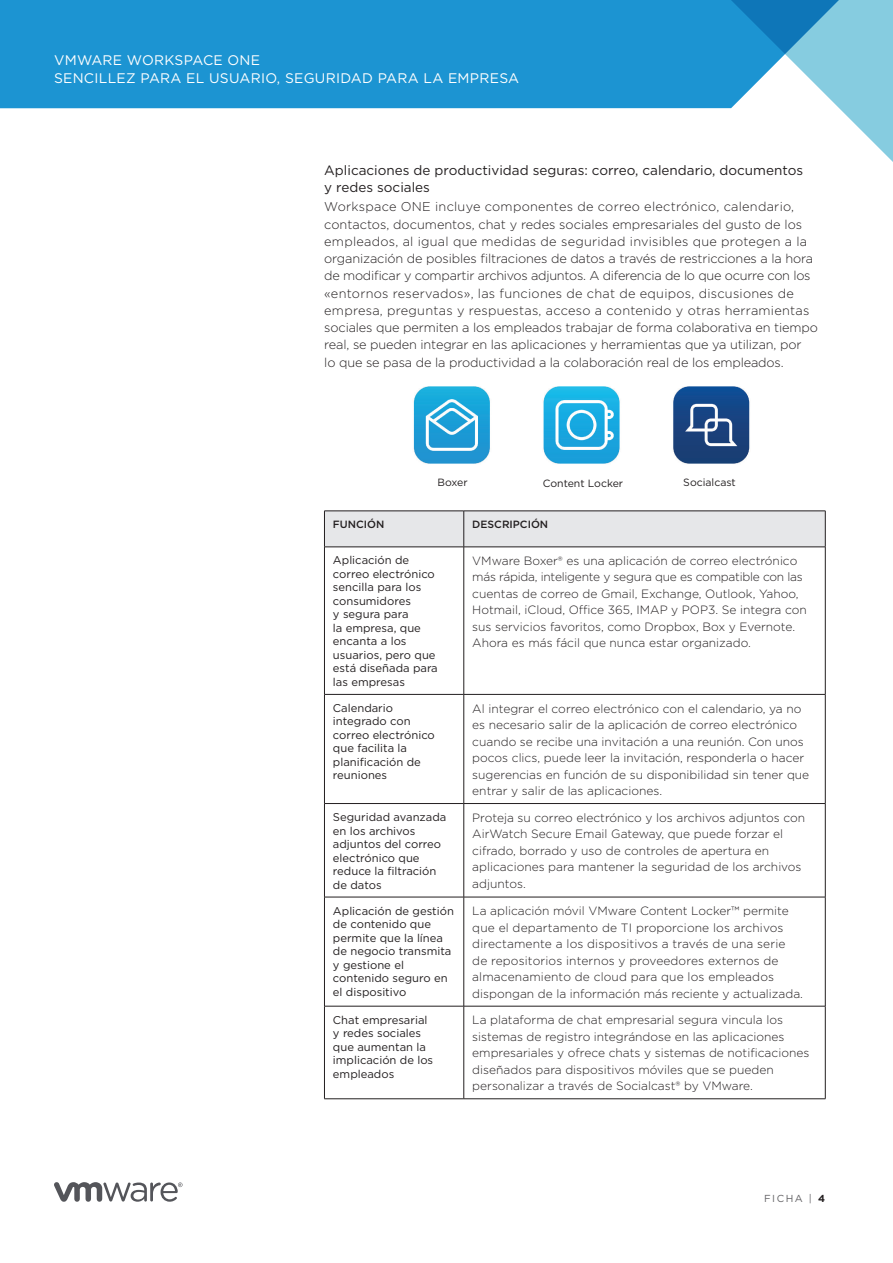
<style>
.page{position:relative;width:893px;height:1263px;background:#fff}
.page>*{position:absolute;margin:0;border:0;box-sizing:border-box;transform-origin:0 0}
.FOLIO-WHITE{font:13.8px/17.2px "Gotham";letter-spacing:.02em;color:#fff}
._4a__SUBHEAD-2-BLK{font:13.5px/17.2px "Gotham";color:#231f20}
._3a__BODY_TEXT{font:300 12.75px/17.2px "Gotham";letter-spacing:-.01em;color:#231f20}
._6c__TABLE_BODY{font:300 12px/16.5px "Gotham";color:#231f20}
._6b__TABLE_SUBHEAD{font:11.25px/13.5px "Gotham";color:#231f20}
._7a__CAPTION_BODY{font:10.5px "Gotham";color:#231f20}
._6a__TABLE_HEAD{font:500 10.5px "Gotham";color:#231f20}
.FOLIO-BOTTOM-GRAY{font:10.2px "Gotham";letter-spacing:.15em;color:#636265}
.s1{font-weight:700;color:#231f20}
</style>
<div class="page">
<svg style="left:54px;top:1182px;width:129px;height:20px"></svg>
<div style="left:0;top:0;width:718px;height:108px;background:#1c94d2"></div>
<svg style="left:718px;top:0;width:175px;height:162px"></svg>
<div style="left:325px;top:512px;width:500px;height:35px;background:#e6e7e9"></div>
<hr style="left:324px;top:511px;width:140px;height:1px;background:#231f20">
<hr style="left:324px;top:511px;width:1px;height:36px;background:#231f20">
<hr style="left:464px;top:511px;width:361px;height:1px;background:#231f20">
<hr style="left:463px;top:511px;width:1px;height:36px;background:#231f20">
<hr style="left:825px;top:511px;width:1px;height:36px;background:#231f20">
<hr style="left:324px;top:547px;width:140px;height:1px;background:#231f20">
<hr style="left:324px;top:547px;width:1px;height:147px;background:#231f20">
<hr style="left:464px;top:547px;width:361px;height:1px;background:#231f20">
<hr style="left:463px;top:547px;width:1px;height:147px;background:#231f20">
<hr style="left:825px;top:547px;width:1px;height:147px;background:#231f20">
<hr style="left:324px;top:694px;width:140px;height:1px;background:#231f20">
<hr style="left:324px;top:695px;width:1px;height:108px;background:#231f20">
<hr style="left:464px;top:694px;width:361px;height:1px;background:#231f20">
<hr style="left:463px;top:695px;width:1px;height:108px;background:#231f20">
<hr style="left:825px;top:695px;width:1px;height:108px;background:#231f20">
<hr style="left:324px;top:803px;width:140px;height:1px;background:#231f20">
<hr style="left:324px;top:804px;width:1px;height:93px;background:#231f20">
<hr style="left:464px;top:803px;width:361px;height:1px;background:#231f20">
<hr style="left:463px;top:804px;width:1px;height:93px;background:#231f20">
<hr style="left:825px;top:804px;width:1px;height:93px;background:#231f20">
<hr style="left:324px;top:897px;width:140px;height:1px;background:#231f20">
<hr style="left:324px;top:897px;width:1px;height:109px;background:#231f20">
<hr style="left:464px;top:897px;width:361px;height:1px;background:#231f20">
<hr style="left:463px;top:897px;width:1px;height:109px;background:#231f20">
<hr style="left:825px;top:897px;width:1px;height:109px;background:#231f20">
<hr style="left:324px;top:1006px;width:140px;height:1px;background:#231f20">
<hr style="left:324px;top:1006px;width:1px;height:92px;background:#231f20">
<hr style="left:464px;top:1006px;width:361px;height:1px;background:#231f20">
<hr style="left:463px;top:1006px;width:1px;height:92px;background:#231f20">
<hr style="left:825px;top:1006px;width:1px;height:92px;background:#231f20">
<hr style="left:324px;top:1098px;width:140px;height:1px;background:#231f20">
<hr style="left:464px;top:1098px;width:361px;height:1px;background:#231f20">
<img style="left:413px;top:386px;width:337px;height:78px">
<p class="FOLIO-WHITE" style="left:54px;top:51px;width:467px">VMWARE WORKSPACE ONE<br>SENCILLEZ PARA EL USUARIO, SEGURIDAD PARA LA EMPRESA</p>
<p class="_4a__SUBHEAD-2-BLK" style="left:324px;top:161px;width:480px">Aplicaciones de productividad seguras: correo, calendario, documentos y redes sociales</p>
<p class="_3a__BODY_TEXT" style="left:324px;top:198px;width:495px">Workspace ONE incluye componentes de correo electrónico, calendario, contactos, documentos, chat y redes sociales empresariales del gusto de los empleados, al igual que medidas de seguridad invisibles que protegen a la organización de posibles filtraciones de datos a través de restricciones a la hora de modificar y compartir archivos adjuntos. A diferencia de lo que ocurre con los «entornos reservados», las funciones de chat de equipos, discusiones de empresa, preguntas y respuestas, acceso a contenido y otras herramientas sociales que permiten a los empleados trabajar de forma colaborativa en tiempo real, se pueden integrar en las aplicaciones y herramientas que ya utilizan, por<br>lo que se pasa de la productividad a la colaboración real de los empleados.</p>
<p class="_7a__CAPTION_BODY" style="left:437px;top:476px;width:32px">Boxer</p>
<p class="_7a__CAPTION_BODY" style="left:543px;top:477px;width:82px">Content Locker</p>
<p class="_7a__CAPTION_BODY" style="left:683px;top:476px;width:54px">Socialcast</p>
<p class="_6a__TABLE_HEAD" style="left:333px;top:517px;width:53px">FUNCIÓN</p>
<p class="_6a__TABLE_HEAD" style="left:472px;top:517px;width:77px">DESCRIPCIÓN</p>
<p class="_6b__TABLE_SUBHEAD" style="left:333px;top:553px;width:106px">Aplicación de correo electrónico sencilla para los consumidores<br>y segura para<br>la empresa, que encanta a los usuarios, pero que está diseñada para las empresas</p>
<p class="_6c__TABLE_BODY" style="left:472px;top:552px;width:336px">VMware Boxer® es una aplicación de correo electrónico más rápida, inteligente y segura que es compatible con las cuentas de correo de Gmail, Exchange, Outlook, Yahoo, Hotmail, iCloud, Office 365, IMAP y POP3. Se integra con sus servicios favoritos, como Dropbox, Box y Evernote.<br>Ahora es más fácil que nunca estar organizado.</p>
<p class="_6b__TABLE_SUBHEAD" style="left:333px;top:701px;width:103px">Calendario integrado con correo electrónico que facilita la planificación de reuniones</p>
<p class="_6c__TABLE_BODY" style="left:472px;top:700px;width:338px">Al integrar el correo electrónico con el calendario, ya no es necesario salir de la aplicación de correo electrónico cuando se recibe una invitación a una reunión. Con unos pocos clics, puede leer la invitación, responderla o hacer sugerencias en función de su disponibilidad sin tener que entrar y salir de las aplicaciones.</p>
<p class="_6b__TABLE_SUBHEAD" style="left:333px;top:810px;width:115px">Seguridad avanzada en los archivos adjuntos del correo electrónico que reduce la filtración de datos</p>
<p class="_6c__TABLE_BODY" style="left:472px;top:809px;width:334px">Proteja su correo electrónico y los archivos adjuntos con AirWatch Secure Email Gateway, que puede forzar el cifrado, borrado y uso de controles de apertura en aplicaciones para mantener la seguridad de los archivos adjuntos.</p>
<p class="_6b__TABLE_SUBHEAD" style="left:333px;top:903px;width:122px">Aplicación de gestión de contenido que permite que la línea de negocio transmita y gestione el contenido seguro en el dispositivo</p>
<p class="_6c__TABLE_BODY" style="left:472px;top:902px;width:332px">La aplicación móvil VMware Content Locker™ permite que el departamento de TI proporcione los archivos directamente a los dispositivos a través de una serie de repositorios internos y proveedores externos de almacenamiento de cloud para que los empleados dispongan de la información más reciente y actualizada.</p>
<p class="_6b__TABLE_SUBHEAD" style="left:333px;top:1013px;width:102px">Chat empresarial y redes sociales que aumentan la implicación de los empleados</p>
<p class="_6c__TABLE_BODY" style="left:472px;top:1011px;width:339px">La plataforma de chat empresarial segura vincula los sistemas de registro integrándose en las aplicaciones empresariales y ofrece chats y sistemas de notificaciones diseñados para dispositivos móviles que se pueden personalizar a través de Socialcast® by VMware.</p>
<p class="FOLIO-BOTTOM-GRAY" style="left:764px;top:1191px;width:63px">FICHA | <span class="s1">4</span></p>
</div>
